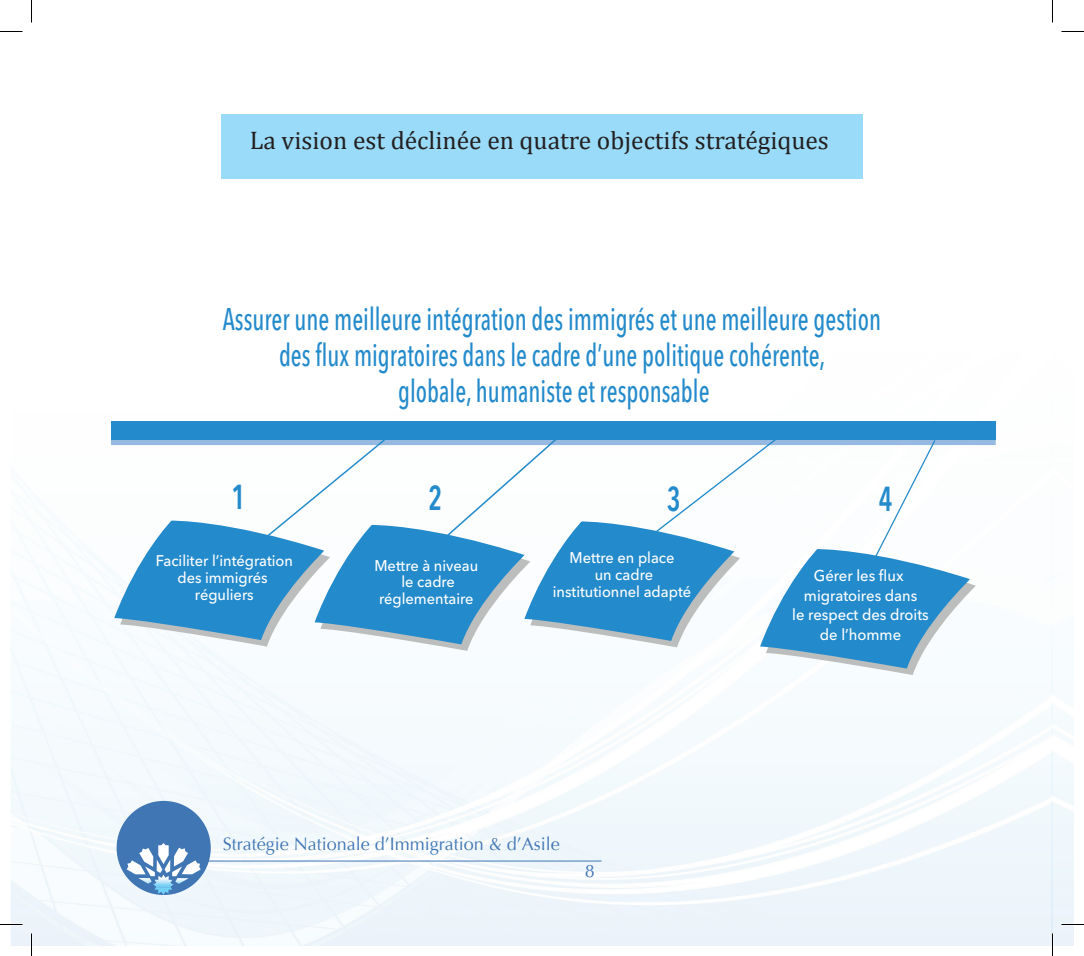
<style>
.page{position:relative;width:1084px;height:956px;background:#fff}
.page>*{position:absolute;margin:0;border:0;box-sizing:border-box;transform-origin:0 0}
.t1{font:600 34.35px "Avenir Next Condensed";color:#238acb;scale:.8 1}
.t2{font:500 31.2px/36px "Avenir Next Condensed";color:#238acb;text-align:center;scale:.8 1}
.t3{font:25.5px "Cambria";color:#231f20}
.t4{font:18px "Optima";color:#4076b4}
.t5{font:500 15.6px/19.4px "Avenir Next";color:#fff;text-align:center;scale:.95 1}
.t6{font:500 15.3px/17px "Avenir Next";color:#fff;text-align:center;scale:.95 1}
</style>
<div class="page">
<img style="left:11px;top:31px;width:1040px;height:915px">
<img style="left:1051px;top:644px;width:22px;height:302px">
<div style="left:117px;top:801px;width:94px;height:94px;background:#4076b4;border-radius:50%"></div>
<img style="left:158px;top:843px;width:11px;height:21px">
<svg style="left:154px;top:888px;width:18px;height:7px"></svg>
<img style="left:153px;top:874px;width:20px;height:14px">
<img style="left:164px;top:859px;width:6px;height:14px">
<svg style="left:172px;top:866px;width:10px;height:10px"></svg>
<img style="left:175px;top:878px;width:14px;height:6px">
<img style="left:138px;top:878px;width:14px;height:6px">
<svg style="left:145px;top:866px;width:10px;height:10px"></svg>
<img style="left:157px;top:859px;width:5px;height:14px">
<img style="left:174px;top:848px;width:14px;height:18px">
<img style="left:182px;top:860px;width:19px;height:14px">
<img style="left:127px;top:860px;width:19px;height:14px">
<img style="left:139px;top:848px;width:14px;height:19px">
<hr style="left:205px;top:861px;width:396px;height:1px;background:#4076b4">
<div style="left:221px;top:114px;width:641px;height:65px;background:#99dbf8"></div>
<div style="left:111px;top:421px;width:884px;height:19px;background:#238acb"></div>
<svg style="left:111px;top:440px;width:884px;height:235px"></svg>
<hr style="left:0;top:923px;width:22px;height:2px;background:#fff">
<hr style="left:1061px;top:923px;width:22px;height:2px;background:#fff">
<hr style="left:1051px;top:933px;width:2px;height:23px;background:#fff">
<svg style="left:0;top:31px;width:22px;height:1px"></svg>
<svg style="left:1061px;top:31px;width:22px;height:1px"></svg>
<svg style="left:0;top:924px;width:22px;height:1px"></svg>
<svg style="left:1061px;top:924px;width:22px;height:1px"></svg>
<svg style="left:31px;top:0;width:1px;height:23px"></svg>
<svg style="left:31px;top:933px;width:1px;height:23px"></svg>
<svg style="left:1052px;top:0;width:1px;height:23px"></svg>
<svg style="left:1052px;top:933px;width:1px;height:23px"></svg>
<p class="t3" style="left:250px;top:125px;width:580px">La vision est déclinée en quatre objectifs stratégiques</p>
<p class="t2" style="left:223px;top:301px;width:824px">Assurer une meilleure intégration des immigrés et une meilleure gestion des flux migratoires dans le cadre d’une politique cohérente,<br>globale, humaniste et responsable</p>
<p class="t1" style="left:231px;top:468px;width:19px">1</p>
<p class="t1" style="left:428px;top:468px;width:19px">2</p>
<p class="t1" style="left:666px;top:469px;width:19px">3</p>
<p class="t1" style="left:878px;top:469px;width:19px">4</p>
<p class="t6" style="left:156px;top:552px;width:146px">Faciliter l’intégration des immigrés réguliers</p>
<p class="t6" style="left:374px;top:556px;width:111px">Mettre à niveau le cadre réglementaire</p>
<p class="t6" style="left:553px;top:548px;width:147px">Mettre en place<br>un cadre institutionnel adapté</p>
<p class="t4" style="left:223px;top:834px;width:338px">Stratégie Nationale d’Immigration &amp; d’Asile</p>
<p class="t4" style="left:585px;top:861px;width:12px">8</p>
<p class="t5" style="left:792px;top:566px;width:145px">Gérer les flux migratoires dans<br>le respect des droits de l’homme</p>
</div>
